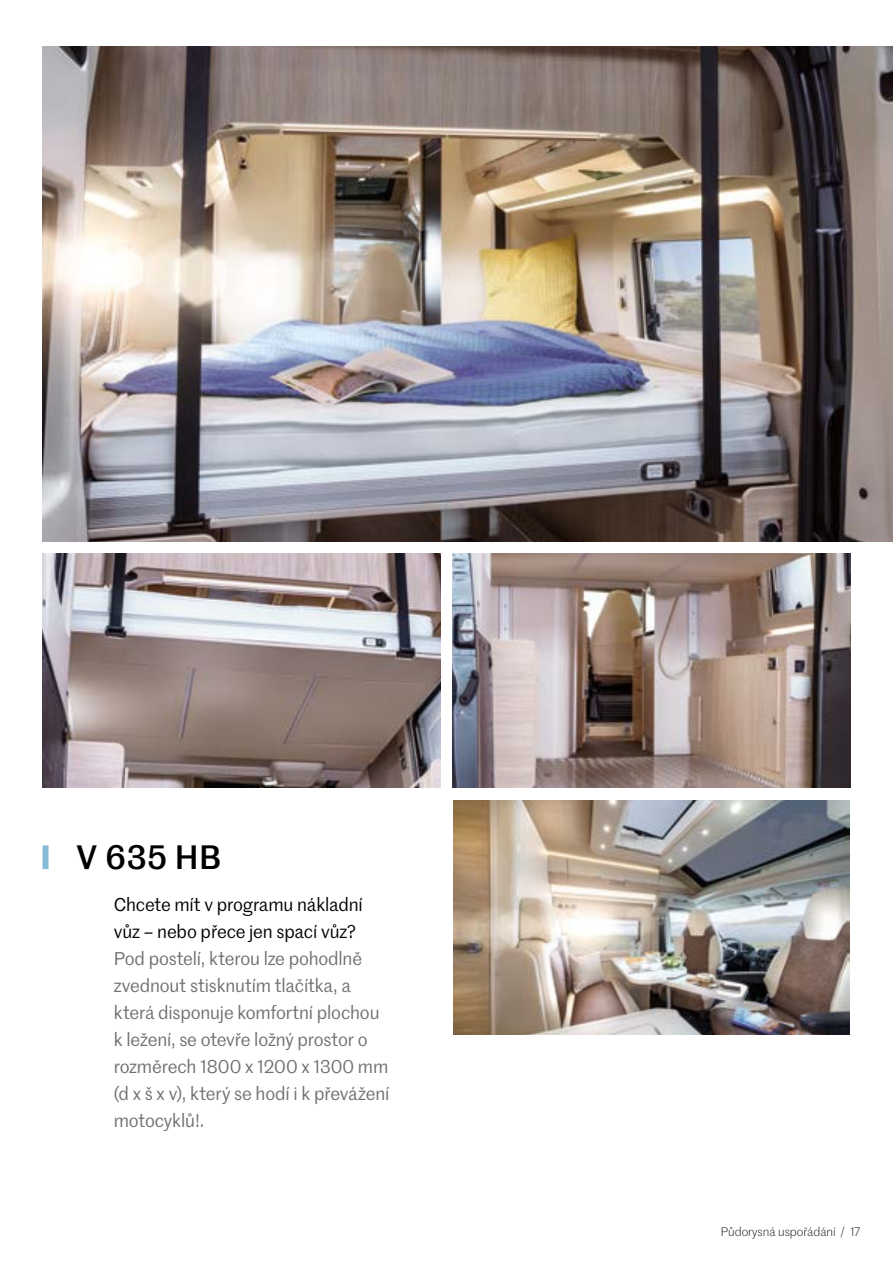
<style>
.page{position:relative;width:893px;height:1263px;background:#fff}
.page>*{position:absolute;margin:0;border:0;box-sizing:border-box;transform-origin:0 0}
.t1{font:500 33px "Marr Sans";color:#000}
.t2{font:18px/27px "Marr Sans";letter-spacing:-.01em;color:#706f6f}
.t3{font:18px/27px "Marr Sans";letter-spacing:-.01em;color:#000}
.t4{font:300 12px "Marr Sans";color:#000}
</style>
<div class="page">
<img style="left:43px;top:47px;width:850px;height:494px">
<img style="left:453px;top:800px;width:396px;height:234px">
<img style="left:43px;top:554px;width:398px;height:233px">
<img style="left:452px;top:554px;width:398px;height:234px">
<div style="left:43px;top:845px;width:6px;height:24px;background:#86bad7"></div>
<h1 class="t1" style="left:76px;top:833px;width:146px">V 635 HB</h1>
<p class="t3" style="left:114px;top:890px;width:250px">Chcete mít v programu nákladní vůz – nebo přece jen spací vůz?</p>
<p class="t2" style="left:114px;top:944px;width:277px">Pod postelí, kterou lze pohodlně zvednout stisknutím tlačítka, a která disponuje komfortní plochou k ležení, se otevře ložný prostor o rozměrech 1800 x 1200 x 1300 mm (d x š x v), který se hodí i k převážení motocyklů!.</p>
<p class="t4" style="left:721px;top:1223px;width:141px">Půdorysná uspořádání / 17</p>
</div>
